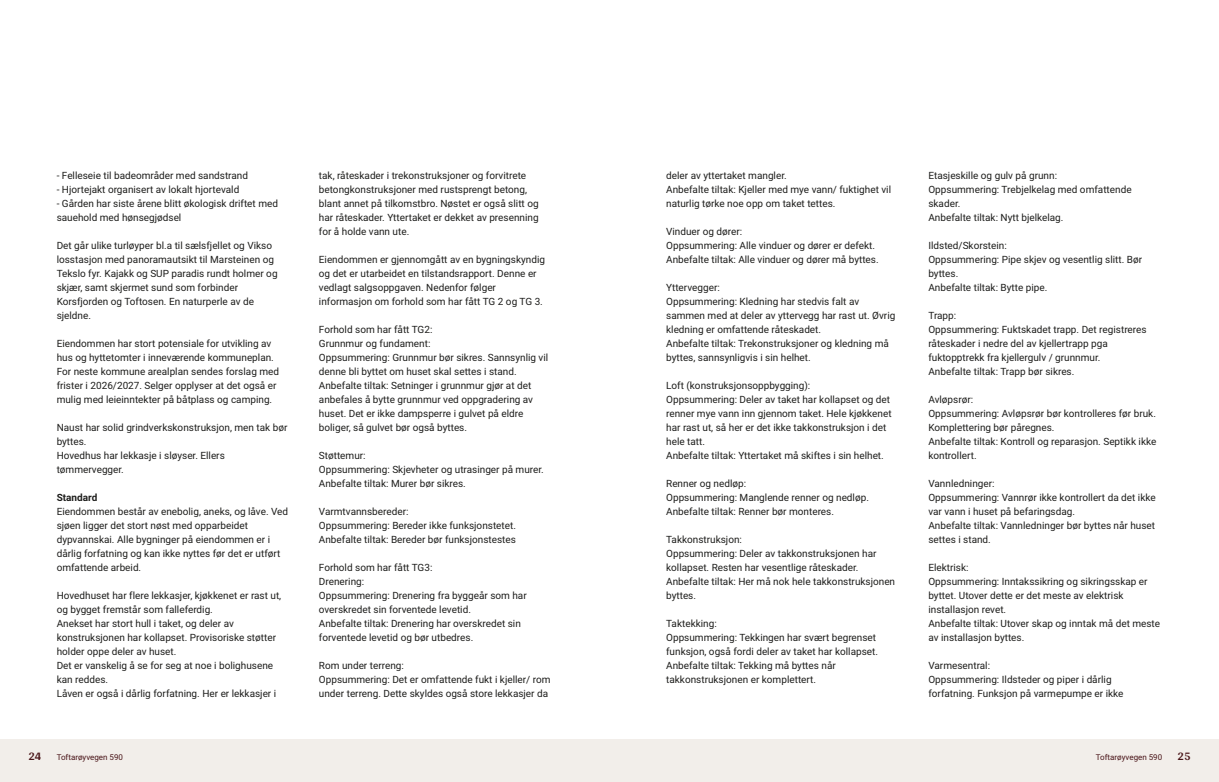
<style>
.page{position:relative;width:1219px;height:782px;background:#fff}
.page>*{position:absolute;margin:0;border:0;box-sizing:border-box;transform-origin:0 0}
.t1{font:700 12px "Arya";color:#481317}
.t2{font:10px/14px "Roboto Vitec";color:#1d1d1b}
.t3{font:700 10px "Roboto Vitec";color:#1d1d1b}
.t4{font:8px "Roboto Vitec";color:#481317}
</style>
<div class="page">
<div style="left:0;top:739px;width:612px;height:42px;background:#f2eeea"></div>
<div style="left:607px;top:739px;width:612px;height:42px;background:#f2eeea"></div>
<p class="t2" style="left:57px;top:167px;width:223px">‑ Felleseie til badeområder med sandstrand<br>‑ Hjortejakt organisert av lokalt hjortevald<br>‑ Gården har siste årene blitt økologisk driftet med sauehold med hønsegjødsel</p>
<p class="t2" style="left:57px;top:237px;width:222px">Det går ulike turløyper bl.a til sælsfjellet og Vikso losstasjon med panoramautsikt til Marsteinen og Tekslo fyr. Kajakk og SUP paradis rundt holmer og skjær, samt skjermet sund som forbinder Korsfjorden og Toftosen. En naturperle av de sjeldne.</p>
<p class="t2" style="left:57px;top:335px;width:224px">Eiendommen har stort potensiale for utvikling av hus og hyttetomter i inneværende kommuneplan.<br>For neste kommune arealplan sendes forslag med frister i 2026/ 2027. Selger opplyser at det også er mulig med leieinntekter på båtplass og camping.</p>
<p class="t2" style="left:57px;top:419px;width:232px">Naust har solid grindverkskonstruksjon, men tak bør byttes.<br>Hovedhus har lekkasje i sløyser. Ellers tømmervegger.</p>
<p class="t3" style="left:57px;top:490px;width:42px">Standard</p>
<p class="t2" style="left:57px;top:503px;width:233px">Eiendommen består av enebolig, aneks, og låve. Ved sjøen ligger det stort nøst med opparbeidet dypvannskai. Alle bygninger på eiendommen er i dårlig forfatning og kan ikke nyttes før det er utført omfattende arbeid.</p>
<p class="t2" style="left:57px;top:587px;width:226px">Hovedhuset har flere lekkasjer, kjøkkenet er rast ut, og bygget fremstår som falleferdig.<br>Anekset har stort hull i taket, og deler av konstruksjonen har kollapset. Provisoriske støtter holder oppe deler av huset.<br>Det er vanskelig å se for seg at noe i bolighusene kan reddes.<br>Låven er også i dårlig forfatning. Her er lekkasjer i</p>
<p class="t1" style="left:28px;top:749px;width:15px">24</p>
<p class="t4" style="left:57px;top:751px;width:68px">Toftarøyvegen 590</p>
<p class="t2" style="left:319px;top:167px;width:221px">tak, råteskader i trekonstruksjoner og forvitrete betongkonstruksjoner med rustsprengt betong, blant annet på tilkomstbro. Nøstet er også slitt og har råteskader. Yttertaket er dekket av presenning for å holde vann ute.</p>
<p class="t2" style="left:319px;top:251px;width:228px">Eiendommen er gjennomgått av en bygningskyndig og det er utarbeidet en tilstandsrapport. Denne er vedlagt salgsoppgaven. Nedenfor følger informasjon om forhold som har fått TG 2 og TG 3.</p>
<p class="t2" style="left:319px;top:321px;width:231px">Forhold som har fått TG2:<br>Grunnmur og fundament:<br>Oppsummering: Grunnmur bør sikres. Sannsynlig vil denne bli byttet om huset skal settes i stand.<br>Anbefalte tiltak: Setninger i grunnmur gjør at det anbefales å bytte grunnmur ved oppgradering av huset. Det er ikke dampsperre i gulvet på eldre boliger, så gulvet bør også byttes.</p>
<p class="t2" style="left:319px;top:447px;width:226px">Støttemur:<br>Oppsummering: Skjevheter og utrasinger på murer.<br>Anbefalte tiltak: Murer bør sikres.</p>
<p class="t2" style="left:319px;top:503px;width:199px">Varmtvannsbereder:<br>Oppsummering: Bereder ikke funksjonstetet.<br>Anbefalte tiltak: Bereder bør funksjonstestes</p>
<p class="t2" style="left:319px;top:559px;width:209px">Forhold som har fått TG3:<br>Drenering:<br>Oppsummering: Drenering fra byggeår som har overskredet sin forventede levetid.<br>Anbefalte tiltak: Drenering har overskredet sin forventede levetid og bør utbedres.</p>
<p class="t2" style="left:319px;top:657px;width:233px">Rom under terreng:<br>Oppsummering: Det er omfattende fukt i kjeller/ rom under terreng. Dette skyldes også store lekkasjer da</p>
<p class="t2" style="left:666px;top:167px;width:226px">deler av yttertaket mangler.<br>Anbefalte tiltak: Kjeller med mye vann/ fuktighet vil naturlig tørke noe opp om taket tettes.</p>
<p class="t2" style="left:666px;top:223px;width:214px">Vinduer og dører:<br>Oppsummering: Alle vinduer og dører er defekt.<br>Anbefalte tiltak: Alle vinduer og dører må byttes.</p>
<p class="t2" style="left:666px;top:279px;width:231px">Yttervegger:<br>Oppsummering: Kledning har stedvis falt av sammen med at deler av yttervegg har rast ut. Øvrig kledning er omfattende råteskadet.<br>Anbefalte tiltak: Trekonstruksjoner og kledning må byttes, sannsynligvis i sin helhet.</p>
<p class="t2" style="left:666px;top:377px;width:227px">Loft (konstruksjonsoppbygging):<br>Oppsummering: Deler av taket har kollapset og det renner mye vann inn gjennom taket. Hele kjøkkenet har rast ut, så her er det ikke takkonstruksjon i det hele tatt.<br>Anbefalte tiltak: Yttertaket må skiftes i sin helhet.</p>
<p class="t2" style="left:666px;top:475px;width:204px">Renner og nedløp:<br>Oppsummering: Manglende renner og nedløp.<br>Anbefalte tiltak: Renner bør monteres.</p>
<p class="t2" style="left:666px;top:531px;width:230px">Takkonstruksjon:<br>Oppsummering: Deler av takkonstruksjonen har kollapset. Resten har vesentlige råteskader.<br>Anbefalte tiltak: Her må nok hele takkonstruksjonen byttes.</p>
<p class="t2" style="left:666px;top:615px;width:213px">Taktekking:<br>Oppsummering: Tekkingen har svært begrenset funksjon, også fordi deler av taket har kollapset.<br>Anbefalte tiltak: Tekking må byttes når takkonstruksjonen er komplettert.</p>
<p class="t2" style="left:928px;top:167px;width:205px">Etasjeskille og gulv på grunn:<br>Oppsummering: Trebjelkelag med omfattende skader.<br>Anbefalte tiltak: Nytt bjelkelag.</p>
<p class="t2" style="left:928px;top:237px;width:215px">Ildsted/ Skorstein:<br>Oppsummering: Pipe skjev og vesentlig slitt. Bør byttes.<br>Anbefalte tiltak: Bytte pipe.</p>
<p class="t2" style="left:928px;top:307px;width:220px">Trapp:<br>Oppsummering: Fuktskadet trapp. Det registreres råteskader i nedre del av kjellertrapp pga fuktopptrekk fra kjellergulv / grunnmur.<br>Anbefalte tiltak: Trapp bør sikres.</p>
<p class="t2" style="left:928px;top:391px;width:229px">Avløpsrør:<br>Oppsummering: Avløpsrør bør kontrolleres før bruk.<br>Komplettering bør påregnes.<br>Anbefalte tiltak: Kontroll og reparasjon. Septikk ikke kontrollert.</p>
<p class="t2" style="left:928px;top:475px;width:229px">Vannledninger:<br>Oppsummering: Vannrør ikke kontrollert da det ikke var vann i huset på befaringsdag.<br>Anbefalte tiltak: Vannledninger bør byttes når huset settes i stand.</p>
<p class="t2" style="left:928px;top:559px;width:233px">Elektrisk:<br>Oppsummering: Inntakssikring og sikringsskap er byttet. Utover dette er det meste av elektrisk installasjon revet.<br>Anbefalte tiltak: Utover skap og inntak må det meste av installasjon byttes.</p>
<p class="t2" style="left:928px;top:657px;width:197px">Varmesentral:<br>Oppsummering: Ildsteder og piper i dårlig forfatning. Funksjon på varmepumpe er ikke</p>
<p class="t4" style="left:1096px;top:751px;width:68px">Toftarøyvegen 590</p>
<p class="t1" style="left:1177px;top:749px;width:15px">25</p>
</div>
